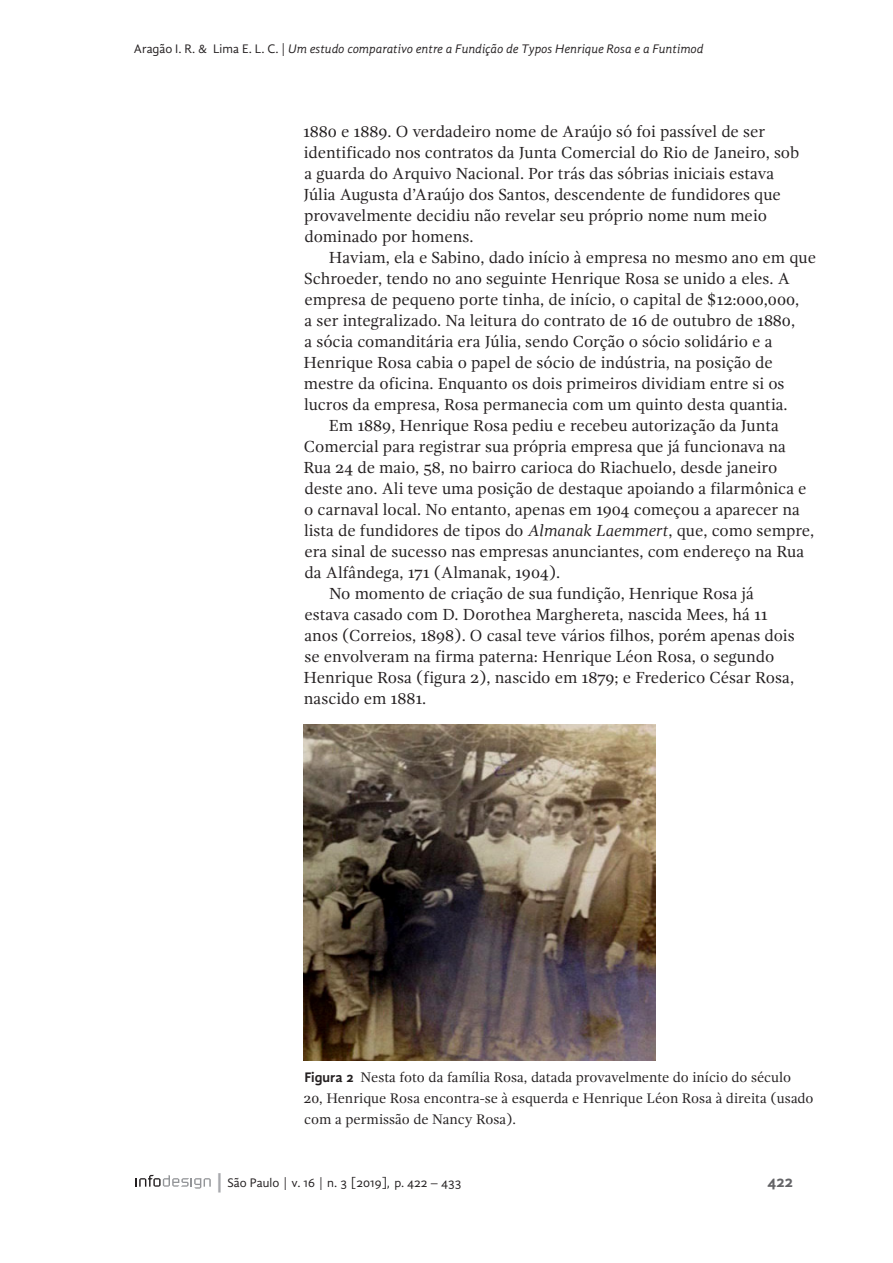
<style>
.page{position:relative;width:893px;height:1263px;background:#fff}
.page>*{position:absolute;margin:0;border:0;box-sizing:border-box;transform-origin:0 0}
.PT_Corpo_de_texto{font:16.5px/21px "Gandhi Serif";color:#231f20}
.t1{font:700 16.5px "Gandhi Sans";color:#636366}
.t2{font:14.25px/21px "Gandhi Serif";color:#231f20}
.t3{font:italic 12.75px "Gandhi Sans";color:#231f20}
.t4{font:12.75px "Gandhi Sans";color:#231f20}
.s1{font-style:normal}
.s2{font-style:italic}
.s3{font-family:"Gandhi Sans";font-weight:700}
.s4{font-size:19.2px;color:#a8a9ad}
</style>
<div class="page">
<svg style="left:136px;top:1175px;width:75px;height:13px"></svg>
<img style="left:303px;top:725px;width:352px;height:335px">
<p class="t3" style="left:134px;top:41px;width:571px"><span class="s1">Aragão I. R. &amp; Lima E. L. C. |</span> Um estudo comparativo entre a Fundição de Typos Henrique Rosa e a Funtimod</p>
<p class="PT_Corpo_de_texto" style="left:303px;top:121px;width:498px">1880 e 1889. O verdadeiro nome de Araújo só foi passível de ser identificado nos contratos da Junta Comercial do Rio de Janeiro, sob a guarda do Arquivo Nacional. Por trás das sóbrias iniciais estava Júlia Augusta d’Araújo dos Santos, descendente de fundidores que provavelmente decidiu não revelar seu próprio nome num meio dominado por homens.</p>
<p class="PT_Corpo_de_texto" style="left:303px;top:247px;width:514px;text-indent:26px">Haviam, ela e Sabino, dado início à empresa no mesmo ano em que Schroeder, tendo no ano seguinte Henrique Rosa se unido a eles. A empresa de pequeno porte tinha, de início, o capital de $12:000,000,<br>a ser integralizado. Na leitura do contrato de 16 de outubro de 1880,<br>a sócia comanditária era Júlia, sendo Corção o sócio solidário e a Henrique Rosa cabia o papel de sócio de indústria, na posição de mestre da oficina. Enquanto os dois primeiros dividiam entre si os lucros da empresa, Rosa permanecia com um quinto desta quantia.</p>
<p class="PT_Corpo_de_texto" style="left:303px;top:415px;width:512px;text-indent:26px">Em 1889, Henrique Rosa pediu e recebeu autorização da Junta Comercial para registrar sua própria empresa que já funcionava na Rua 24 de maio, 58, no bairro carioca do Riachuelo, desde janeiro deste ano. Ali teve uma posição de destaque apoiando a filarmônica e o carnaval local. No entanto, apenas em 1904 começou a aparecer na lista de fundidores de tipos do <span class="s2">Almanak Laemmert</span>, que, como sempre, era sinal de sucesso nas empresas anunciantes, com endereço na Rua da Alfândega, 171 (Almanak, 1904).</p>
<p class="PT_Corpo_de_texto" style="left:303px;top:583px;width:493px;text-indent:26px">No momento de criação de sua fundição, Henrique Rosa já estava casado com D. Dorothea Marghereta, nascida Mees, há 11 anos (Correios, 1898). O casal teve vários filhos, porém apenas dois se envolveram na firma paterna: Henrique Léon Rosa, o segundo Henrique Rosa (figura 2), nascido em 1879; e Frederico César Rosa, nascido em 1881.</p>
<p class="t2" style="left:304px;top:1066px;width:511px"><span class="s3">Figura 2</span> Nesta foto da família Rosa, datada provavelmente do início do século<br>20, Henrique Rosa encontra-se à esquerda e Henrique Léon Rosa à direita (usado com a permissão de Nancy Rosa).</p>
<p class="t4" style="left:214px;top:1175px;width:249px"><span class="s4">|</span>São Paulo | v. 16 | n. 3 [2019], p. 422 – 433</p>
<p class="t1" style="left:768px;top:1171px;width:27px">422</p>
</div>
